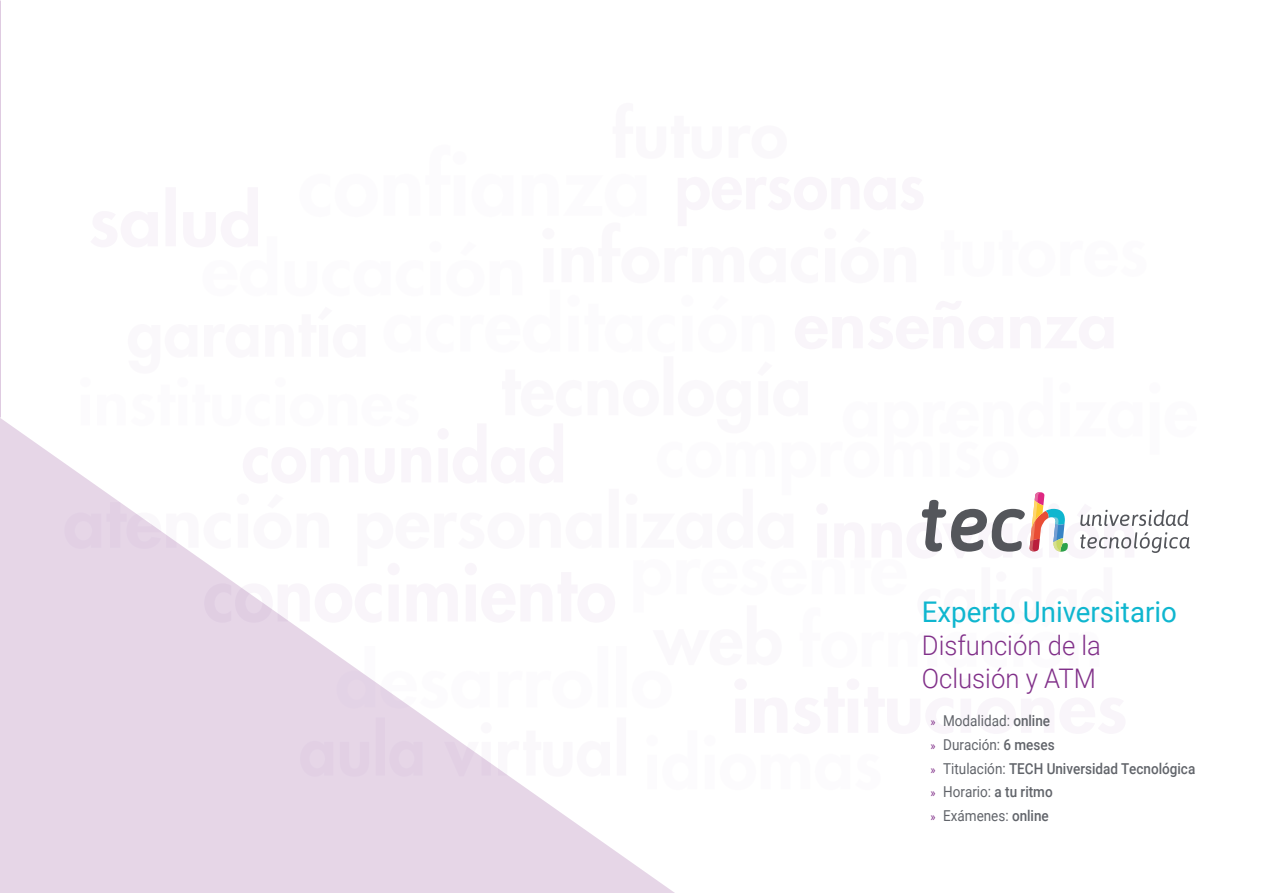
<style>
.page{position:relative;width:1263px;height:893px;background:#fff}
.page>*{position:absolute;margin:0;border:0;box-sizing:border-box;transform-origin:0 0}
.t1{font:28.5px "Roboto";color:#0fb6cf}
.t2{font:300 27px/33px "Roboto";color:#813089;scale:.95 1}
.t3{font:500 15px/23.7px "Roboto";color:#61646a;scale:.9 1}
.s1{font-weight:400;font-size:12px;color:#813089}
.s2{font-weight:400}
</style>
<div class="page">
<svg style="left:0;top:418px;width:675px;height:475px;background:#e8d9e9"></svg>
<svg style="left:64px;top:418px;width:1126px;height:372px"></svg>
<h1 class="t1" style="left:922px;top:592px;width:256px">Experto Universitario</h1>
<h2 class="t2" style="left:922px;top:628px;width:190px">Disfunción de la<br>Oclusión y ATM</h2>
<p class="t3" style="left:930px;top:708px;width:296px"><span class="s1">»</span> <span class="s2">Modalidad:</span> online<br><span class="s1">»</span> <span class="s2">Duración:</span> 6 meses<br><span class="s1">»</span> <span class="s2">Titulación:</span> TECH Universidad Tecnológica <span class="s1">»</span> <span class="s2">Horario:</span> a tu ritmo<br><span class="s1">»</span> <span class="s2">Exámenes:</span> online</p>
</div>
